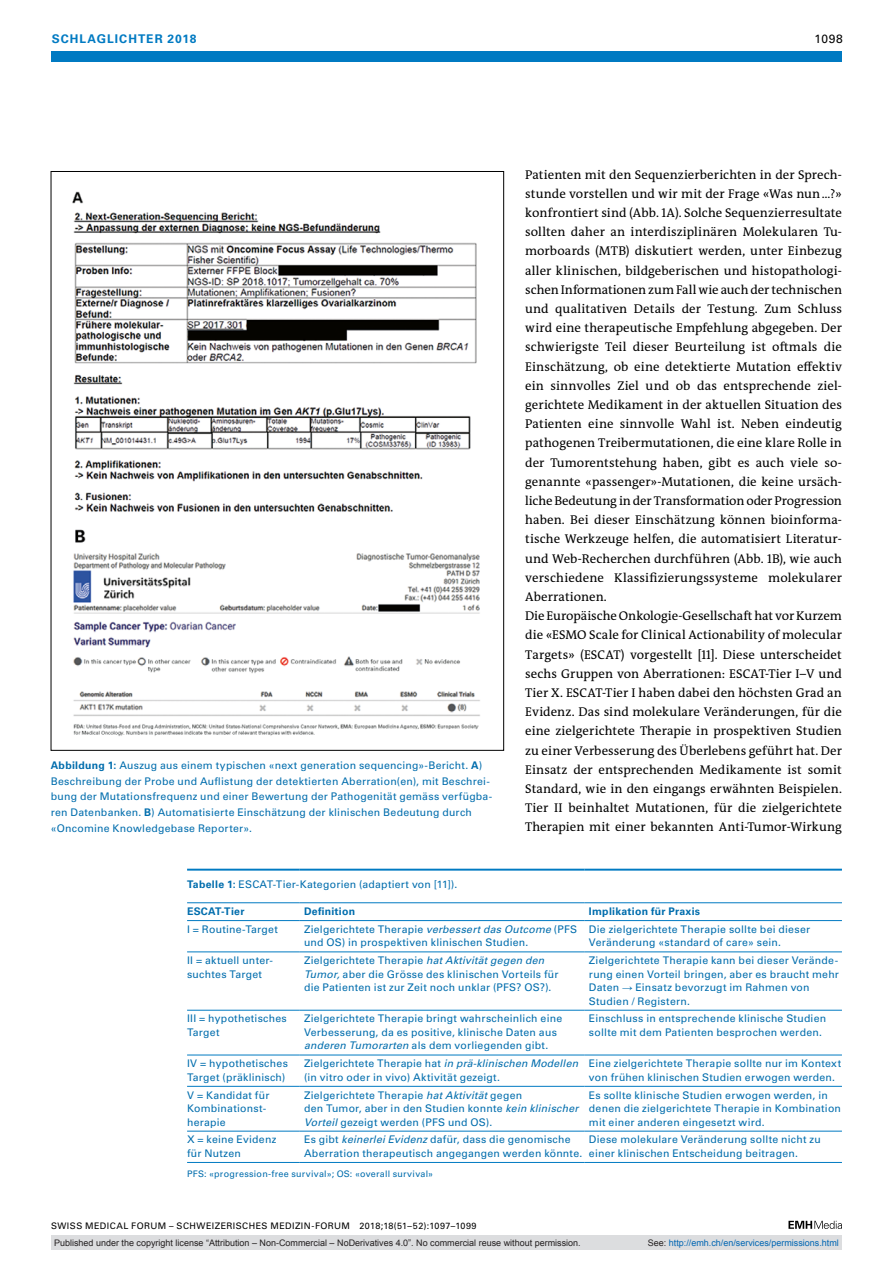
<style>
.page{position:relative;width:893px;height:1263px;background:#fff}
.page>*{position:absolute;margin:0;border:0;box-sizing:border-box;transform-origin:0 0}
.t1{font:12.75px/19.2px "The Antiqua B W5 Plain";letter-spacing:.005em;color:#000}
.t2{font:700 12px "Univers LT Std";letter-spacing:.07em;color:#007ac2}
.t3{font:12px "Univers LT Std";color:#000}
.t4{font:10.5px/13.5px "Univers LT Std";letter-spacing:.02em;color:#006dad}
.t5{font:700 10.5px "Univers LT Std";letter-spacing:.025em;color:#006dad}
.t6{font:9px "Arial";color:#231f20}
.t7{font:9px "Univers LT Std";letter-spacing:.05em;color:#000}
.t8{font:9px "Univers LT Std";letter-spacing:.025em;color:#006dad}
.t9{font:9px "Arial";color:#0166b3}
.s1{font-weight:700}
.s2{font-style:italic}
.s3{font-family:"Arial"}
.s4{color:#231f20}
</style>
<div class="page">
<div style="left:51px;top:51px;width:791px;height:11px;background:#007ac2"></div>
<svg style="left:788px;top:1221px;width:54px;height:8px"></svg>
<hr style="left:300px;top:1010px;width:285px;height:1px;background:#007ac2">
<hr style="left:585px;top:1010px;width:257px;height:1px;background:#007ac2">
<hr style="left:300px;top:1055px;width:285px;height:1px;background:#007ac2">
<hr style="left:585px;top:1055px;width:257px;height:1px;background:#007ac2">
<hr style="left:187px;top:1086px;width:113px;height:1px;background:#007ac2">
<hr style="left:300px;top:1086px;width:285px;height:1px;background:#007ac2">
<hr style="left:585px;top:1086px;width:257px;height:1px;background:#007ac2">
<hr style="left:187px;top:1131px;width:113px;height:1px;background:#007ac2">
<hr style="left:300px;top:1131px;width:285px;height:1px;background:#007ac2">
<hr style="left:585px;top:1131px;width:257px;height:1px;background:#007ac2">
<hr style="left:187px;top:1055px;width:113px;height:1px;background:#007ac2">
<hr style="left:187px;top:1010px;width:113px;height:1px;background:#007ac2">
<hr style="left:187px;top:951px;width:113px;height:1px;background:#007ac2">
<hr style="left:300px;top:951px;width:285px;height:1px;background:#007ac2">
<hr style="left:585px;top:951px;width:257px;height:1px;background:#007ac2">
<hr style="left:300px;top:920px;width:285px;height:1px;background:#007ac2">
<hr style="left:585px;top:920px;width:257px;height:1px;background:#007ac2">
<hr style="left:187px;top:920px;width:113px;height:1px;background:#007ac2">
<hr style="left:187px;top:869px;width:113px;height:2px;background:#007ac2">
<hr style="left:300px;top:869px;width:285px;height:2px;background:#007ac2">
<hr style="left:585px;top:869px;width:257px;height:2px;background:#007ac2">
<hr style="left:187px;top:902px;width:113px;height:1px;background:#007ac2">
<hr style="left:300px;top:902px;width:285px;height:1px;background:#007ac2">
<hr style="left:585px;top:902px;width:257px;height:1px;background:#007ac2">
<hr style="left:187px;top:1162px;width:113px;height:1px;background:#007ac2">
<hr style="left:300px;top:1162px;width:285px;height:1px;background:#007ac2">
<hr style="left:585px;top:1162px;width:257px;height:1px;background:#007ac2">
<img style="left:72px;top:191px;width:408px;height:545px">
<div style="left:51px;top:1235px;width:791px;height:15px;background:#dcdddf"></div>
<p class="t2" style="left:52px;top:31px;width:19px">Schlaglichter</p>
<p class="t2" style="left:168px;top:31px;width:30px">2018</p>
<p class="t3" style="left:815px;top:31px;width:30px">1098</p>
<p class="t4" style="left:51px;top:757px;width:443px;line-height:15.8px"><span class="s1">Abbildung 1:</span> Auszug aus einem typischen «next generation sequencing»-Bericht. <span class="s1">A</span>)<br>Beschreibung der Probe und Aufistung der detektierten Aberration(en), mit Beschrei&shy;bung der Mutationsfrequenz und einer Bewertung der Pathogenität gemäss verfügba&shy;ren Datenbanken. <span class="s1">B</span>) Automatisierte Einschätzung der klinischen Bedeutung durch «Oncomine Knowledgebase Reporter».</p>
<p class="t1" style="left:525px;top:165px;width:318px">Patienten mit den Sequenzierberichten in der Sprech&shy;stunde vorstellen und wir mit der Frage «Was nun…?» konfrontiert sind (Abb. 1A). Solche Sequenzierresultate sollten daher an interdisziplinären Molekularen Tu&shy;morboards (MTB) diskutiert werden, unter Einbezug aller klinischen, bildgeberischen und histopathologi&shy;schen Informationen zum Fall wie auch der technischen und qualitativen Details der Testung. Zum Schluss wird eine therapeutische Empfehlung abgegeben. Der schwierigste Teil dieser Beurteilung ist oftmals die Einschätzung, ob eine detektierte Mutation effektiv ein sinnvolles Ziel und ob das entsprechende ziel&shy;gerichtete Medikament in der aktuellen Situation des Patienten eine sinnvolle Wahl ist. Neben eindeutig pathogenen Treibermutationen, die eine klare Rolle in der Tumorentstehung haben, gibt es auch viele so&shy;genannte «passenger»-Mutationen, die keine ursäch&shy;liche Bedeutung in der Transformation oder Progression haben. Bei dieser Einschätzung können bioinforma&shy;tische Werkzeuge helfen, die automatisiert Literatur&shy;und Web-Recherchen durchführen (Abb. 1B), wie auch verschiedene Klassifizierungssysteme molekularer Aberrationen.<br>Die Europäische Onkologie-Gesellschaft hat vor Kurzem die «ESMO Scale for Clinical Actionability of molecular Targets» (ESCAT) vorgestellt [11]. Diese unterscheidet sechs Gruppen von Aberrationen: ESCAT-Tier I–V und Tier X. ESCAT-Tier I haben dabei den höchsten Grad an Evidenz. Das sind molekulare Veränderungen, für die eine zielgerichtete Therapie in prospektiven Studien zu einer Verbesserung des Überlebens geführt hat. Der Einsatz der entsprechenden Medikamente ist somit Standard, wie in den eingangs erwähnten Beispielen.<br>Tier II beinhaltet Mutationen, für die zielgerichtete Therapien mit einer bekannten Anti-Tumor-Wirkung</p>
<p class="t4" style="left:187px;top:877px;width:272px"><span class="s1">Tabelle 1:</span> ESCAT-Tier-Kategorien (adaptiert von [11]).</p>
<p class="t5" style="left:187px;top:905px;width:59px">ESCAT-Tier</p>
<p class="t5" style="left:304px;top:905px;width:53px">Definition</p>
<p class="t5" style="left:589px;top:905px;width:113px">Implikation für Praxis</p>
<p class="t4" style="left:187px;top:922px;width:92px">I = Routine-Target</p>
<p class="t4" style="left:304px;top:922px;width:275px">Zielgerichtete Therapie <span class="s2">verbessert das Outcome</span> (PFS und OS) in prospektiven klinischen Studien.</p>
<p class="t4" style="left:589px;top:922px;width:223px">Die zielgerichtete Therapie sollte bei dieser<br>Veränderung «standard of care» sein.</p>
<p class="t4" style="left:187px;top:954px;width:87px">II = aktuell unter&shy;suchtes Target</p>
<p class="t4" style="left:304px;top:954px;width:256px">Zielgerichtete Therapie <span class="s2">hat Aktivität gegen den<br>Tumor,</span> aber die Grösse des klinischen Vorteils für die Patienten ist zur Zeit noch unklar (PFS? OS?).</p>
<p class="t4" style="left:589px;top:954px;width:252px">Zielgerichtete Therapie kann bei dieser Verände&shy;rung einen Vorteil bringen, aber es braucht mehr Daten <span class="s3">→</span> Einsatz bevorzugt im Rahmen von Studien / Registern.</p>
<p class="t4" style="left:187px;top:1012px;width:101px">III = hypothetisches<br>Target</p>
<p class="t4" style="left:304px;top:1012px;width:260px">Zielgerichtete Therapie bringt wahrscheinlich eine<br>Verbesserung, da es positive, klinische Daten aus <span class="s2">anderen Tumorarten</span> als dem vorliegenden gibt.</p>
<p class="t4" style="left:589px;top:1012px;width:239px">Einschluss in entsprechende klinische Studien sollte mit dem Patienten besprochen werden.</p>
<p class="t4" style="left:187px;top:1057px;width:102px">IV = hypothetisches<br>Target (präklinisch)</p>
<p class="t4" style="left:304px;top:1057px;width:276px">Zielgerichtete Therapie hat <span class="s2">in prä-klinischen Modellen </span>(in vitro oder in vivo) Aktivität gezeigt.</p>
<p class="t4" style="left:589px;top:1057px;width:254px">Eine zielgerichtete Therapie sollte nur im Kontext von frühen klinischen Studien erwogen werden.</p>
<p class="t4" style="left:187px;top:1088px;width:84px">V = Kandidat für<br>Kombinationst&shy;herapie</p>
<p class="t4" style="left:304px;top:1088px;width:276px">Zielgerichtete Therapie <span class="s2">hat Aktivität</span> gegen<br>den Tumor, aber in den Studien konnte <span class="s2">kein klinischer<br>Vorteil</span> gezeigt werden (PFS und OS).</p>
<p class="t4" style="left:589px;top:1088px;width:254px">Es sollte klinische Studien erwogen werden, in denen die zielgerichtete Therapie in Kombination mit einer anderen eingesetzt wird.</p>
<p class="t4" style="left:187px;top:1133px;width:91px">X = keine Evidenz für Nutzen</p>
<p class="t4" style="left:304px;top:1133px;width:280px">Es gibt <span class="s2">keinerlei Evidenz</span> dafür, dass die genomische<br>Aberration therapeutisch angegangen werden könnte.</p>
<p class="t4" style="left:589px;top:1133px;width:233px">Diese molekulare Veränderung sollte nicht zu einer klinischen Entscheidung beitragen.</p>
<p class="t8" style="left:187px;top:1169px;width:248px">PFS: «progression-free survival»; OS: «overall survival»</p>
<p class="t7" style="left:51px;top:1220px;width:427px">SWISS MEDICAL FORUM – SCHWEIZERISCHES MEDIZIN-FORUM 2018;18(51–52):1097–1099</p>
<p class="t6" style="left:54px;top:1237px;width:528px">Published under the copyright license “Attribution – Non-Commercial – NoDerivatives 4.0”. No commercial reuse without permission.</p>
<p class="t9" style="left:648px;top:1237px;width:193px"><span class="s4">See:</span> http://emh.ch/en/services/permissions.html</p>
</div>
